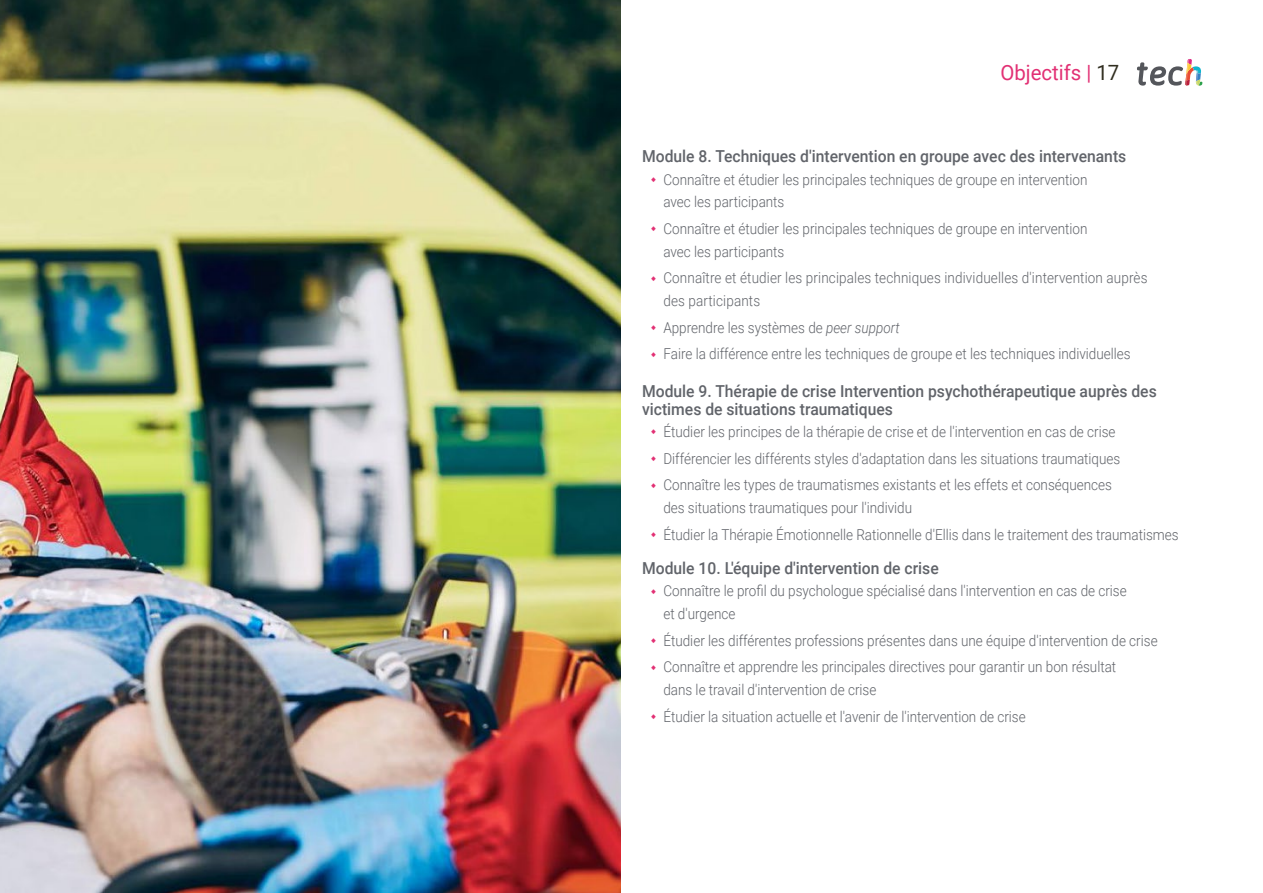
<style>
.page{position:relative;width:1263px;height:893px;background:#fff}
.page>*{position:absolute;margin:0;border:0;box-sizing:border-box;transform-origin:0 0}
.t1{font:21px "Roboto";color:#e23074}
.t2{font:500 16.5px/18px "Roboto";color:#61646a;scale:.95 1}
.t3{font:300 15px/26.7px "Roboto";color:#61646a;scale:.9 1}
.s1{color:#312e20}
.s2{font-style:italic}
</style>
<div class="page">
<svg style="left:1137px;top:59px;width:65px;height:27px"></svg>
<img style="left:0;top:0;width:621px;height:893px">
<h1 class="t1" style="left:1000px;top:57px;width:120px">Objectifs | <span class="s1">17</span></h1>
<p class="t2" style="left:642px;top:147px;width:511px">Module 8. Techniques d'intervention en groupe avec des intervenants</p>
<p class="t3" style="left:663px;top:168px;width:473px;line-height:22.5px">Connaître et étudier les principales techniques de groupe en intervention avec les participants</p>
<p class="t3" style="left:663px;top:217px;width:473px;line-height:22.5px">Connaître et étudier les principales techniques de groupe en intervention avec les participants</p>
<p class="t3" style="left:663px;top:266px;width:539px;line-height:22.5px">Connaître et étudier les principales techniques individuelles d'intervention auprès des participants</p>
<p class="t3" style="left:663px;top:313px;width:521px">Apprendre les systèmes de <span class="s2">peer support<br></span>Faire la différence entre les techniques de groupe et les techniques individuelles</p>
<p class="t2" style="left:642px;top:381px;width:543px">Module 9. Thérapie de crise Intervention psychothérapeutique auprès des victimes de situations traumatiques</p>
<p class="t3" style="left:663px;top:418px;width:509px">Étudier les principes de la thérapie de crise et de l'intervention en cas de crise<br>Différencier les différents styles d'adaptation dans les situations traumatiques<br>Connaître les types de traumatismes existants et les effets et conséquences</p>
<p class="t3" style="left:663px;top:494px;width:574px">des situations traumatiques pour l'individu<br>Étudier la Thérapie Émotionnelle Rationnelle d'Ellis dans le traitement des traumatismes</p>
<p class="t2" style="left:642px;top:558px;width:314px">Module 10. L'équipe d'intervention de crise</p>
<p class="t3" style="left:663px;top:579px;width:516px;line-height:22.5px">Connaître le profil du psychologue spécialisé dans l'intervention en cas de crise et d'urgence</p>
<p class="t3" style="left:663px;top:626px;width:551px">Étudier les différentes professions présentes dans une équipe d'intervention de crise<br>Connaître et apprendre les principales directives pour garantir un bon résultat</p>
<p class="t3" style="left:663px;top:676px;width:404px">dans le travail d'intervention de crise<br>Étudier la situation actuelle et l'avenir de l'intervention de crise</p>
</div>
